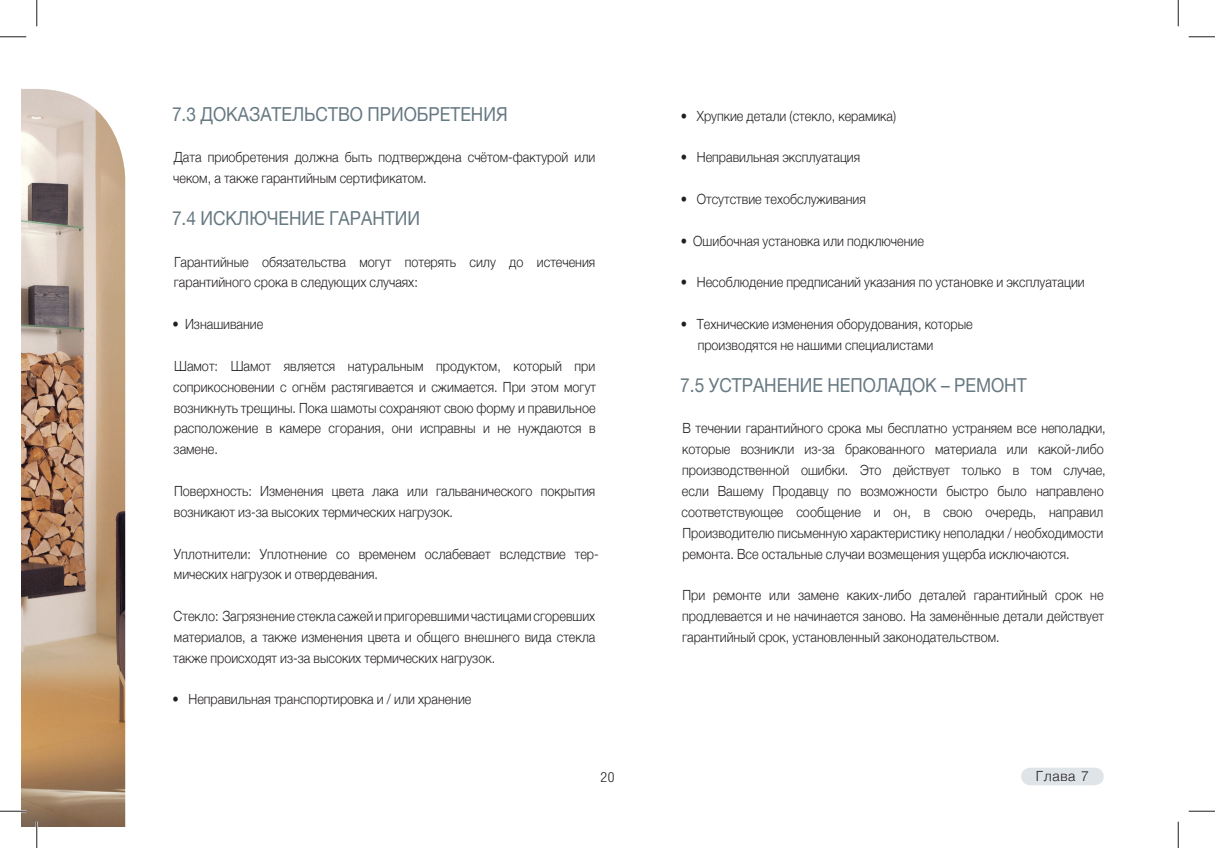
<style>
.page{position:relative;width:1215px;height:848px;background:#fff}
.page>*{position:absolute;margin:0;border:0;box-sizing:border-box;transform-origin:0 0}
.t1{font:19.25px "Helvetica Neue";color:#677982;scale:.9 1}
.t2{font:300 14px/20.8px "Helvetica Neue";color:#231f20;scale:.9 1}
.t3{font:300 14px "Helvetica Neue";color:#231f20}
.t4{font:300 condensed 14px "Helvetica Neue LT Std";color:#231f20}
</style>
<div class="page">
<svg style="left:1021px;top:767px;width:82px;height:18px"></svg>
<img style="left:22px;top:89px;width:103px;height:736px">
<hr style="left:0;top:810px;width:26px;height:2px;background:#fff">
<hr style="left:36px;top:821px;width:2px;height:26px;background:#fff">
<svg style="left:0;top:36px;width:26px;height:1px"></svg>
<svg style="left:1188px;top:36px;width:26px;height:1px"></svg>
<svg style="left:0;top:810px;width:26px;height:1px"></svg>
<svg style="left:1188px;top:810px;width:26px;height:1px"></svg>
<svg style="left:36px;top:0;width:1px;height:26px"></svg>
<svg style="left:36px;top:821px;width:1px;height:26px"></svg>
<svg style="left:1177px;top:0;width:1px;height:26px"></svg>
<svg style="left:1177px;top:821px;width:1px;height:26px"></svg>
<h1 class="t1" style="left:172px;top:102px;width:374px">7.3 ДОКАЗАТЕЛЬСТВО ПРИОБРЕТЕНИЯ</h1>
<p class="t2" style="left:173px;top:147px;width:470px">Дата приобретения должна быть подтверждена счётом-фактурой или чеком, а также гарантийным сертификатом.</p>
<h1 class="t1" style="left:172px;top:206px;width:277px">7.4 ИСКЛЮЧЕНИЕ ГАРАНТИИ</h1>
<p class="t2" style="left:174px;top:251px;width:470px">Гарантийные обязательства могут потерять силу до истечения гарантийного срока в следующих случаях:</p>
<p class="t2" style="left:172px;top:313px;width:103px">• Изнашивание</p>
<p class="t2" style="left:173px;top:355px;width:471px;text-align:justify">Шамот: Шамот является натуральным продуктом, который при соприкосновении с огнём растягивается и сжимается. При этом могут возникнуть трещины. Пока шамоты сохраняют свою форму и правильное расположение в камере сгорания, они исправны и не нуждаются в замене.</p>
<p class="t2" style="left:174px;top:480px;width:470px">Поверхность: Изменения цвета лака или гальванического покрытия возникают из-за высоких термических нагрузок.</p>
<p class="t2" style="left:174px;top:542px;width:474px">Уплотнители: Уплотнение со временем ослабевает вследствие тер&shy;мических нагрузок и отвердевания.</p>
<p class="t2" style="left:173px;top:605px;width:470px;text-align:justify">Стекло: Загрязнение стекла сажей и пригоревшими частицами сгоревших материалов, а также изменения цвета и общего внешнего вида стекла также происходят из-за высоких термических нагрузок.</p>
<p class="t2" style="left:172px;top:688px;width:334px">• Неправильная транспортировка и / или хранение</p>
<p class="t4" style="left:600px;top:771px;width:16px">20</p>
<p class="t2" style="left:680px;top:105px;width:241px">• Хрупкие детали (стекло, керамика)</p>
<p class="t2" style="left:680px;top:147px;width:201px">• Неправильная эксплуатация</p>
<p class="t2" style="left:680px;top:188px;width:207px">• Отсутствие техобслуживания</p>
<p class="t2" style="left:680px;top:230px;width:272px">• Ошибочная установка или подключение</p>
<p class="t2" style="left:680px;top:272px;width:450px">• Несоблюдение предписаний указания по установке и эксплуатации</p>
<p class="t2" style="left:697px;top:313px;width:307px;text-indent:-17px">• Технические изменения оборудования, которые производятся не нашими специалистами</p>
<h1 class="t1" style="left:680px;top:373px;width:386px">7.5 УСТРАНЕНИЕ НЕПОЛАДОК – РЕМОНТ</h1>
<p class="t2" style="left:681px;top:417px;width:473px">В течении гарантийного срока мы бесплатно устраняем все неполадки, которые возникли из-за бракованного материала или какой-либо производственной ошибки. Это действует только в том случае, если Вашему Продавцу по возможности быстро было направлено соответствующее сообщение и он, в свою очередь, направил Производителю письменную характеристику неполадки / необходимости ремонта. Все остальные случаи возмещения ущерба исключаются.</p>
<p class="t2" style="left:682px;top:584px;width:470px;text-align:justify">При ремонте или замене каких-либо деталей гарантийный срок не продлевается и не начинается заново. На заменённые детали действует гарантийный срок, установленный законодательством.</p>
<p class="t3" style="left:1035px;top:766px;width:55px">Глава 7</p>
</div>
